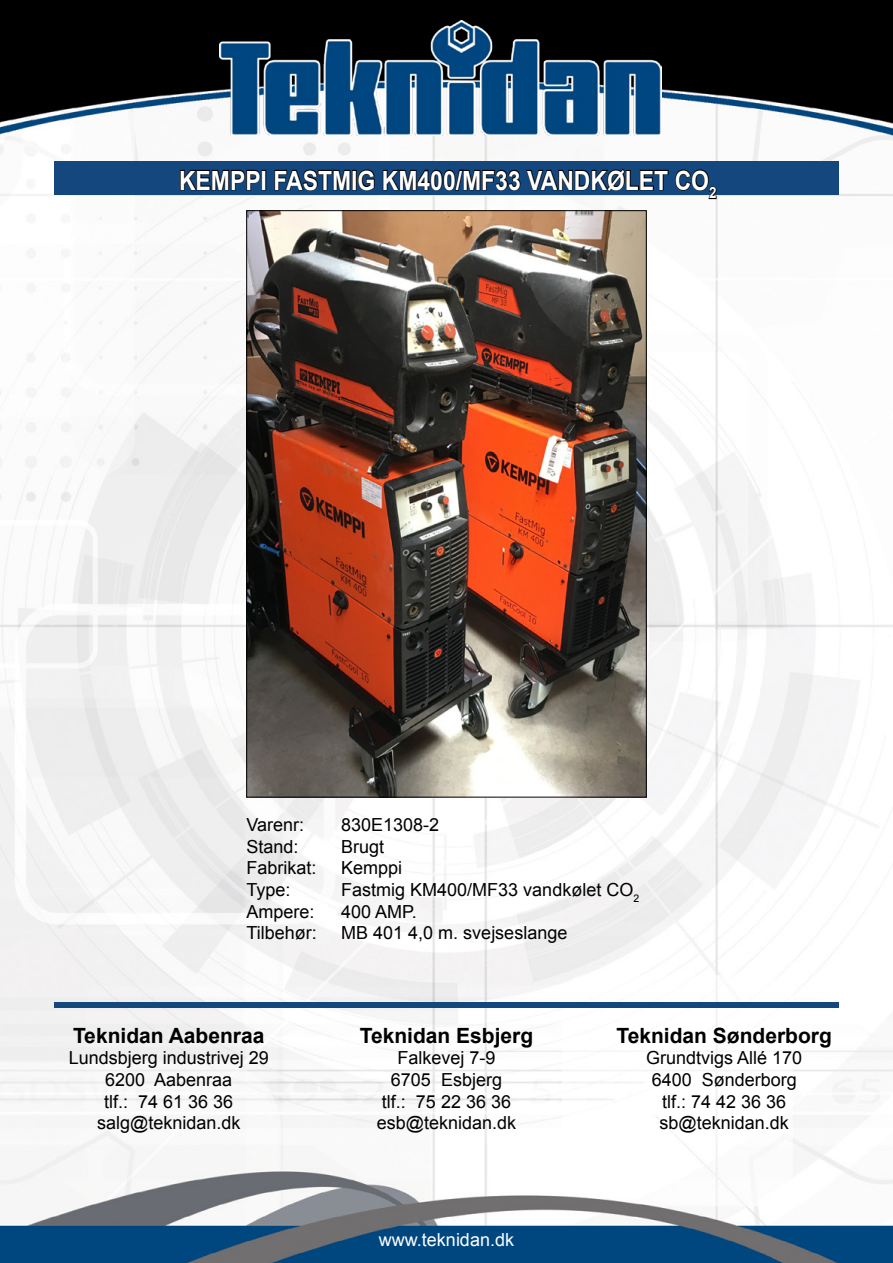
<style>
.page{position:relative;width:893px;height:1263px;background:#fff}
.page>*{position:absolute;margin:0;border:0;box-sizing:border-box;transform-origin:0 0}
.t1{font:700 26.4px "Arial Beta";color:#fff;scale:.87 1}
.t2{font:700 21px "Arial Beta";color:#000}
.t3{font:18px/21.6px "Arial Beta";color:#000;text-align:center}
.t4{font:18px "Arial Beta";color:#fff}
</style>
<div class="page">
<img style="left:0;top:0;width:893px;height:1263px">
<img style="left:220px;top:20px;width:441px;height:115px">
<div style="left:54px;top:162px;width:785px;height:33px;background:#14477d"></div>
<svg style="left:179px;top:161px;width:82px;height:30px"></svg>
<div style="left:261px;top:170px;width:5px;height:20px;border:2px solid #000"></div>
<svg style="left:274px;top:161px;width:77px;height:30px"></svg>
<div style="left:352px;top:170px;width:5px;height:20px;border:2px solid #000"></div>
<svg style="left:357px;top:169px;width:18px;height:22px"></svg>
<svg style="left:382px;top:161px;width:336px;height:39px"></svg>
<div style="left:54px;top:1002px;width:785px;height:6px;background:#14477d"></div>
<img style="left:248px;top:212px;width:396px;height:583px">
<h1 class="t1" style="left:179px;top:163px;width:619px">KEMPPI FASTMIG KM400/MF33 VANDKØLET CO<sub>2</sub></h1>
<p class="t3" style="left:246px;top:814px;width:72px;text-align:left">Varenr:<br>Stand:<br>Fabrikat:<br>Type:<br>Ampere:<br>Tilbehør:</p>
<p class="t3" style="left:341px;top:814px;width:299px;text-align:left">830E1308-2<br>Brugt<br>Kemppi<br>Fastmig KM400/MF33 vandkølet CO<sub>2<br></sub>400 AMP.<br>MB 401 4,0 m. svejseslange</p>
<p class="t2" style="left:73px;top:1021px;width:193px">Teknidan Aabenraa</p>
<p class="t3" style="left:69px;top:1047px;width:202px">Lundsbjerg industrivej 29<br>6200 Aabenraa<br>tlf.: 74 61 36 36 salg@teknidan.dk</p>
<p class="t2" style="left:360px;top:1021px;width:175px">Teknidan Esbjerg</p>
<p class="t3" style="left:377px;top:1047px;width:141px">Falkevej 7-9<br>6705 Esbjerg tlf.: 75 22 36 36 esb@teknidan.dk</p>
<p class="t4" style="left:379px;top:1228px;width:137px">www.teknidan.dk</p>
<p class="t2" style="left:616px;top:1021px;width:217px">Teknidan Sønderborg</p>
<p class="t3" style="left:646px;top:1047px;width:158px">Grundtvigs Allé 170<br>6400 Sønderborg tlf.: 74 42 36 36 sb@teknidan.dk</p>
</div>
